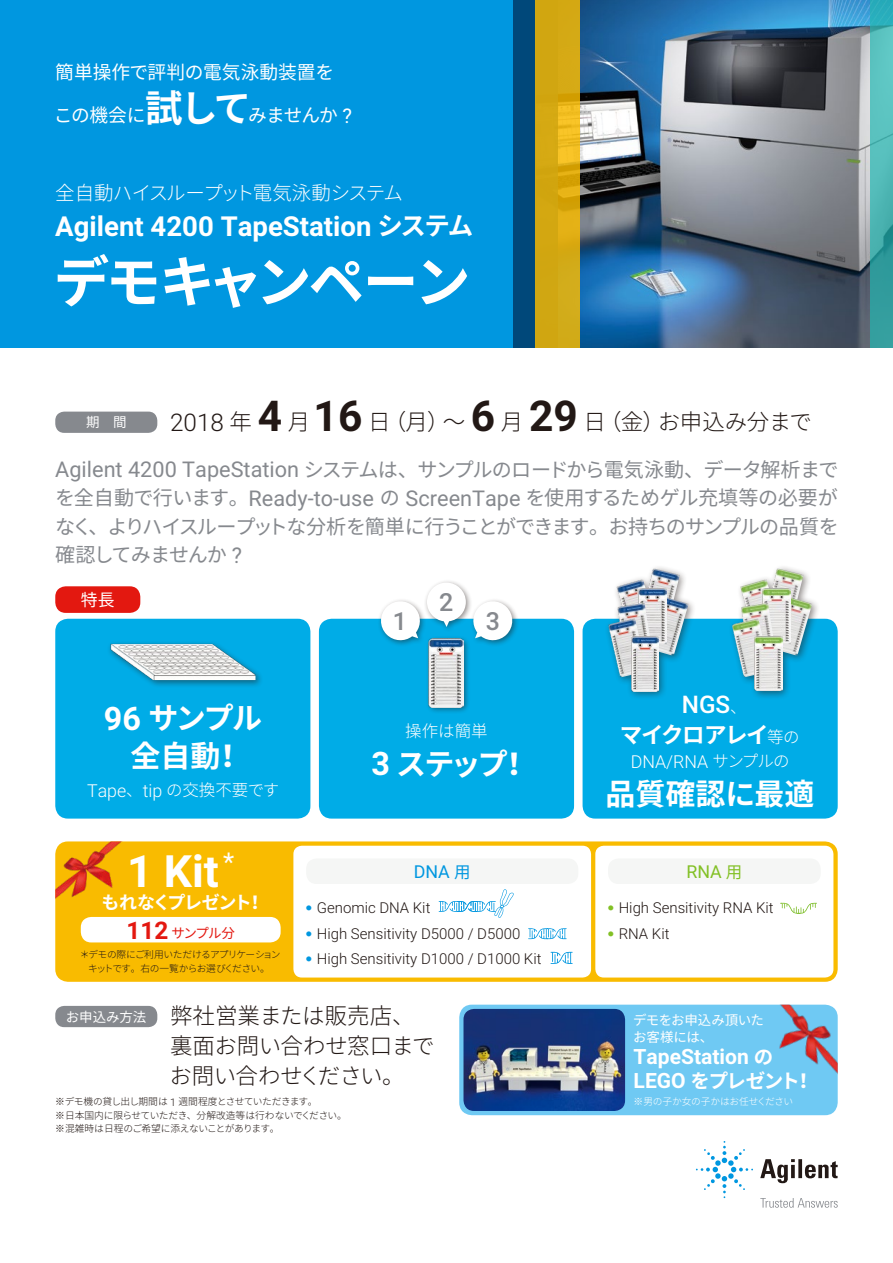
<style>
.page{position:relative;width:893px;height:1263px;background:#fff}
.page>*{position:absolute;margin:0;border:0;box-sizing:border-box;transform-origin:0 0}
.t1{font:700 55.5px "Noto Sans CJ Kjp";letter-spacing:-.065em;color:#fff}
.t2{font:700 44.55px "Roboto";color:#fff}
.t3{font:700 30px/37.5px "Noto Sans CJ Kjp";letter-spacing:-.015em;color:#fff;text-align:center}
.t4{font:700 27.6px "Roboto";color:#fff}
.t5{font:500 25.05px "Roboto";color:#86898e}
.t6{font:500 24.3px "Roboto";color:#fff}
.t7{font:300 22.5px/30px "Noto Sans CJ Kjp";letter-spacing:-.02em;color:#221815}
.t8{font:700 22.5px "Noto Sans CJ Kjp";letter-spacing:-.065em;color:#fff}
.t9{font:700 21px "Roboto";color:#fff}
.t10{font:20.1px/28.5px "Noto Sans CJ Kjp";letter-spacing:-.06em;color:#86898e;text-align:justify}
.t11{font:300 19.5px "Noto Sans CJ Kjp";letter-spacing:-.055em;color:#fff}
.t12{font:700 19.5px "Noto Sans CJ Kjp";letter-spacing:-.08em;color:#fff}
.t13{font:18.75px "Noto Sans CJ Kjp";letter-spacing:-.01em;color:#fff}
.t14{font:18.75px "Noto Sans CJ Kjp";letter-spacing:-.05em;color:#fff}
.t15{font:700 18px "Noto Sans CJ Kjp";letter-spacing:-.08em;color:#fff}
.t16{font:300 17.85px "Roboto";color:#fff}
.t17{font:17.85px "Roboto";color:#0097e0}
.t18{font:17.85px "Roboto";color:#82c025}
.t19{font:16.8px "Noto Sans CJ Kjp";color:#fff}
.t20{font:300 16.5px "Noto Sans CJ Kjp";color:#fff}
.t21{font:300 15px "Roboto";color:#221815}
.t22{font:13.5px/16.5px "Noto Sans CJ Kjp";letter-spacing:-.02em;color:#fff}
.t23{font:13.5px "Noto Sans CJ Kjp";letter-spacing:-.08em;color:#e31810}
.t24{font:300 9.75px/13.5px "Noto Sans CJ Kjp";letter-spacing:-.035em;color:#221815}
.t25{font:300 9.75px/13.5px "Noto Sans CJ Kjp";letter-spacing:-.065em;color:#221815;text-align:center}
.t26{font:300 9.75px "Noto Sans CJ Kjp";letter-spacing:-.02em;color:#fff}
.t27{font:300 5.55px "Noto Sans CJ Kjp";color:#82c025}
.s1{font-weight:700;font-size:37.5px}
.s2{font-family:"Roboto";font-size:20.25px}
.s3{font-family:"Noto Sans CJ Kjp";font-size:25.5px}
.s4{font-family:"Roboto";font-size:24.3px}
.s5{font-family:"Roboto";font-weight:700;font-size:42.6px}
.s6{font-family:"Roboto";font-size:21.75px}
.s7{font-family:"Roboto";font-size:32.4px}
.s8{font-family:"Roboto";font-size:17.85px}
.s9{font-family:"Noto Sans CJ Kjp";font-weight:300;font-size:16.5px}
.s10{font-weight:300;font-size:16.5px}
.s11{font-family:"Noto Sans CJ Kjp";font-size:16.5px}
.s12{font-family:"Roboto";font-weight:700;font-size:24.3px}
.s13{font-weight:400;font-size:13.5px;color:#fff}
.s14{font-family:"Roboto";font-size:10.5px}
.s15{font-family:"Noto Sans CJ Kjp";font-size:19.5px}
.s16{font-family:"Roboto";font-size:21px}
</style>
<div class="page">
<div style="left:55px;top:619px;width:255px;height:200px;background:#00ace7;border-radius:13px"></div>
<div style="left:319px;top:619px;width:255px;height:200px;background:#00ace7;border-radius:13px"></div>
<div style="left:583px;top:619px;width:255px;height:200px;background:#00ace7;border-radius:13px"></div>
<div style="left:55px;top:412px;width:102px;height:21px;background:#86898e;border-radius:9px"></div>
<div style="left:55px;top:1006px;width:102px;height:21px;background:#86898e;border-radius:9px"></div>
<div style="left:459px;top:1005px;width:379px;height:110px;background:#6fc9f3;border-radius:13px"></div>
<img style="left:779px;top:1005px;width:59px;height:89px">
<img style="left:463px;top:1009px;width:162px;height:102px">
<img style="left:580px;top:0;width:290px;height:348px">
<div style="left:0;top:0;width:536px;height:348px;background:#0097e0"></div>
<svg style="left:870px;top:0;width:23px;height:348px;background:#46b1b1"></svg>
<div style="left:513px;top:0;width:45px;height:348px;background:#00487a"></div>
<svg style="left:536px;top:0;width:44px;height:348px;background:#d6aa13"></svg>
<div style="left:107px;top:640px;width:157px;height:48px;background:#221815;opacity:.5"></div>
<img style="left:110px;top:644px;width:146px;height:36px">
<div style="left:377px;top:579px;width:142px;height:135px;background:#221815;opacity:.5"></div>
<img style="left:429px;top:642px;width:35px;height:65px">
<svg style="left:379px;top:583px;width:135px;height:59px"></svg>
<div style="left:728px;top:565px;width:92px;height:135px;background:#221815;opacity:.5"></div>
<img style="left:764px;top:568px;width:39px;height:28px">
<img style="left:740px;top:579px;width:41px;height:39px">
<img style="left:782px;top:596px;width:30px;height:60px">
<img style="left:763px;top:589px;width:27px;height:54px">
<img style="left:741px;top:603px;width:35px;height:34px">
<img style="left:732px;top:618px;width:38px;height:59px">
<img style="left:755px;top:637px;width:27px;height:54px">
<div style="left:604px;top:565px;width:92px;height:135px;background:#221815;opacity:.5"></div>
<img style="left:616px;top:579px;width:24px;height:39px">
<img style="left:640px;top:568px;width:40px;height:28px">
<img style="left:659px;top:596px;width:30px;height:60px">
<img style="left:639px;top:589px;width:27px;height:54px">
<img style="left:617px;top:603px;width:36px;height:34px">
<img style="left:608px;top:618px;width:39px;height:59px">
<img style="left:631px;top:637px;width:28px;height:54px">
<div style="left:55px;top:586px;width:85px;height:27px;background:#e31810;border-radius:10px"></div>
<div style="left:55px;top:841px;width:783px;height:141px;background:#f9bb00;border-radius:13px"></div>
<img style="left:55px;top:841px;width:71px;height:81px">
<div style="left:293px;top:846px;width:298px;height:131px;background:#fff;border-radius:9px"></div>
<div style="left:595px;top:846px;width:238px;height:131px;background:#fff;border-radius:9px"></div>
<div style="left:306px;top:858px;width:272px;height:26px;background:#f5f6f5;border-radius:10px"></div>
<div style="left:608px;top:858px;width:213px;height:26px;background:#f5f6f5;border-radius:10px"></div>
<svg style="left:439px;top:889px;width:75px;height:29px"></svg>
<svg style="left:528px;top:928px;width:39px;height:11px"></svg>
<svg style="left:551px;top:952px;width:22px;height:12px"></svg>
<svg style="left:780px;top:903px;width:37px;height:11px"></svg>
<div style="left:81px;top:917px;width:200px;height:25px;background:#fff;border-radius:10px"></div>
<svg style="left:760px;top:1159px;width:78px;height:24px"></svg>
<svg style="left:696px;top:1141px;width:57px;height:57px"></svg>
<svg style="left:760px;top:1198px;width:78px;height:10px"></svg>
<p class="t13" style="left:55px;top:61px;width:280px">簡単操作で評判の電気泳動装置を</p>
<p class="t14" style="left:54px;top:105px;width:299px">この機会に<span class="s1">試して</span>みませんか <span class="s2">?</span></p>
<p class="t11" style="left:55px;top:182px;width:349px">全自動ハイスループット電気泳動システム</p>
<h3 class="t4" style="left:55px;top:207px;width:420px">Agilent 4200 TapeStation <span class="s3">システム</span></h3>
<h1 class="t1" style="left:54px;top:251px;width:418px">デモキャンペーン</h1>
<p class="t22" style="left:86px;top:414px;width:42px">期　間</p>
<p class="t7" style="left:170px;top:407px;width:643px"><span class="s4">2018</span> 年 <span class="s5">4</span> 月<span class="s5">16</span> 日（月）～ <span class="s5">6</span> 月 <span class="s5">29</span> 日（金）お申込み分まで</p>
<p class="t10" style="left:55px;top:456px;width:785px"><span class="s6">Agilent 4200 TapeStation</span> システムは、サンプルのロードから電気泳動、データ解析までを全自動で行います。<span class="s6">Ready-to-use</span> の <span class="s6">ScreenTape</span> を使用するためゲル充填等の必要がなく、よりハイスループットな分析を簡単に行うことができます。お持ちのサンプルの品質を確認してみませんか <span class="s6">?</span></p>
<p class="t19" style="left:81px;top:590px;width:35px">特長</p>
<p class="t5" style="left:439px;top:584px;width:16px">2</p>
<p class="t5" style="left:393px;top:603px;width:16px">1</p>
<p class="t5" style="left:486px;top:603px;width:16px">3</p>
<h3 class="t3" style="left:104px;top:700px;width:160px"><span class="s7">96</span> サンプル全自動！</h3>
<p class="t20" style="left:87px;top:781px;width:194px"><span class="s8">Tape</span>、<span class="s8">tip</span> の交換不要です</p>
<p class="t20" style="left:405px;top:722px;width:84px">操作は簡単</p>
<h3 class="t3" style="left:371px;top:746px;width:159px"><span class="s7">3</span> ステップ！</h3>
<p class="t6" style="left:682px;top:687px;width:66px">NGS<span class="s9">、</span></p>
<p class="t8" style="left:620px;top:722px;width:181px">マイクロアレイ<span class="s10">等の</span></p>
<p class="t16" style="left:631px;top:749px;width:161px">DNA/RNA <span class="s11">サンプルの</span></p>
<h3 class="t3" style="left:606px;top:776px;width:211px">品質確認に最適</h3>
<h2 class="t2" style="left:127px;top:840px;width:109px">1 Kit <sup>*</sup></h2>
<p class="t15" style="left:102px;top:892px;width:164px">もれなくプレゼント！</p>
<p class="t25" style="left:80px;top:948px;width:202px">＊デモの際にご利用いただけるアプリケーションキットです。右の一覧からお選びください。</p>
<p class="t17" style="left:414px;top:859px;width:58px">DNA <span class="s11">用</span></p>
<p class="t18" style="left:686px;top:859px;width:57px">RNA <span class="s11">用</span></p>
<p class="t21" style="left:306px;top:898px;width:126px"><sup>●</sup> Genomic DNA Kit</p>
<p class="t21" style="left:306px;top:923px;width:216px"><sup>●</sup> High Sensitivity D5000 / D5000</p>
<p class="t21" style="left:306px;top:949px;width:237px"><sup>●</sup> High Sensitivity D1000 / D1000 Kit</p>
<p class="t21" style="left:608px;top:898px;width:167px"><sup>●</sup> High Sensitivity RNA Kit</p>
<p class="t27" style="left:608px;top:930px;width:7px">●</p>
<p class="t23" style="left:126px;top:926px;width:110px"><span class="s12">112</span> サンプル分</p>
<p class="t21" style="left:619px;top:923px;width:52px">RNA Kit</p>
<p class="t7" style="left:170px;top:1002px;width:267px;text-indent:-104px"><span class="s13">お申込み方法</span> 弊社営業または販売店、裏面お問い合わせ窓口までお問い合わせください。</p>
<p class="t24" style="left:55px;top:1095px;width:293px">※デモ機の貸し出し期間は <span class="s14">1</span> 週間程度とさせていただきます。<br>※日本国内に限らせていただき、分解改造等は行わないでください。※混雑時は日程のご希望に添えないことがあります。</p>
<p class="t22" style="left:633px;top:1012px;width:132px">デモをお申込み頂いたお客様には、</p>
<p class="t9" style="left:634px;top:1042px;width:141px">TapeStation <span class="s15">の</span></p>
<p class="t12" style="left:634px;top:1069px;width:181px"><span class="s16">LEGO</span> をプレゼント！</p>
<p class="t26" style="left:634px;top:1096px;width:161px">※男の子か女の子かはお任せください</p>
</div>
